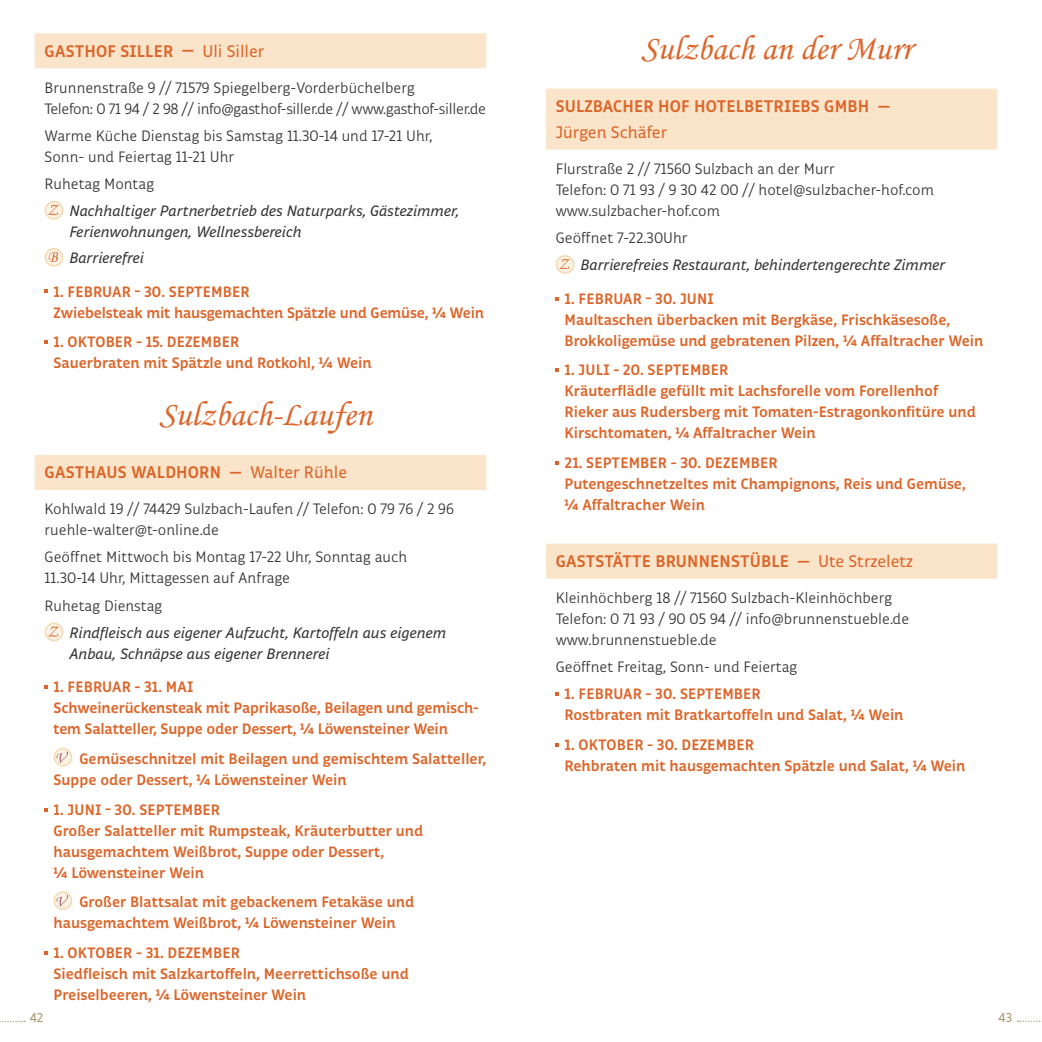
<style>
.page{position:relative;width:1042px;height:1042px;background:#fff}
.page>*{position:absolute;margin:0;border:0;box-sizing:border-box;transform-origin:0 0}
.t1{font:35px "Monotype Corsiva";color:#dc6529}
.t2{font:700 17.15px "Respublika FY";letter-spacing:.01em;color:#dc6529}
.t3{font:17.15px "Respublika FY";color:#dc6529}
.t4{font:700 15.4px/21px "Respublika FY";color:#dc6529}
.t5{font:300 15.4px/21px "Respublika FY";color:#373636}
.t6{font:italic 15.4px/21px "Respublika FY";color:#373636}
.t7{font:300 15.4px/21px "Respublika FY";letter-spacing:-.02em;color:#373636}
.t8{font:13.12px "Respublika FY";color:#ac9b73}
.s1{font-weight:400}
</style>
<div class="page">
<svg style="left:1018px;top:1020px;width:24px;height:2px"></svg>
<svg style="left:0;top:1021px;width:25px;height:1px"></svg>
<div style="left:35px;top:33px;width:451px;height:35px;background:#fae5ca"></div>
<div style="left:35px;top:455px;width:451px;height:35px;background:#fae5ca"></div>
<svg style="left:45px;top:202px;width:18px;height:17px"></svg>
<div style="left:45px;top:201px;width:18px;height:19px;border:1px solid #f7d7ae;border-radius:50%"></div>
<svg style="left:48px;top:205px;width:11px;height:10px"></svg>
<svg style="left:45px;top:249px;width:18px;height:17px"></svg>
<div style="left:45px;top:248px;width:18px;height:19px;border:1px solid #f7d7ae;border-radius:50%"></div>
<svg style="left:49px;top:252px;width:9px;height:10px"></svg>
<svg style="left:45px;top:340px;width:3px;height:4px"></svg>
<svg style="left:45px;top:623px;width:18px;height:17px"></svg>
<div style="left:45px;top:622px;width:18px;height:19px;border:1px solid #f7d7ae;border-radius:50%"></div>
<svg style="left:48px;top:626px;width:11px;height:11px"></svg>
<svg style="left:45px;top:685px;width:3px;height:4px"></svg>
<svg style="left:54px;top:748px;width:18px;height:18px"></svg>
<div style="left:54px;top:748px;width:18px;height:18px;border:1px solid #f7d7ae;border-radius:50%"></div>
<svg style="left:56px;top:751px;width:12px;height:12px"></svg>
<svg style="left:54px;top:892px;width:18px;height:17px"></svg>
<div style="left:54px;top:891px;width:18px;height:19px;border:1px solid #f7d7ae;border-radius:50%"></div>
<svg style="left:56px;top:895px;width:12px;height:12px"></svg>
<div style="left:546px;top:89px;width:451px;height:35px;background:#fae5ca"></div>
<div style="left:546px;top:115px;width:451px;height:35px;background:#fae5ca"></div>
<div style="left:546px;top:544px;width:451px;height:35px;background:#fae5ca"></div>
<svg style="left:556px;top:256px;width:18px;height:17px"></svg>
<div style="left:556px;top:255px;width:18px;height:19px;border:1px solid #f7d7ae;border-radius:50%"></div>
<svg style="left:559px;top:259px;width:10px;height:10px"></svg>
<svg style="left:556px;top:461px;width:3px;height:4px"></svg>
<svg style="left:556px;top:692px;width:3px;height:4px"></svg>
<p class="t2" style="left:45px;top:40px;width:221px">GASTHOF SILLER — <span class="s1">Uli Siller</span></p>
<p class="t7" style="left:45px;top:77px;width:443px">Brunnenstraße 9 // 71579 Spiegelberg-Vorderbüchelberg<br>Telefon: 0 71 94 / 2 98 // info@gasthof-siller.de // www.gasthof-siller.de</p>
<p class="t5" style="left:45px;top:125px;width:389px">Warme Küche Dienstag bis Samstag 11.30-14 und 17-21 Uhr,<br>Sonn- und Feiertag 11-21 Uhr</p>
<p class="t5" style="left:45px;top:174px;width:111px">Ruhetag Montag</p>
<p class="t6" style="left:69px;top:201px;width:391px">Nachhaltiger Partnerbetrieb des Naturparks, Gästezimmer,<br>Ferienwohnungen, Wellnessbereich</p>
<p class="t6" style="left:69px;top:248px;width:76px">Barrierefrei</p>
<p class="t4" style="left:54px;top:282px;width:432px">1. FEBRUAR – 30. SEPTEMBER<br>Zwiebelsteak mit hausgemachten Spätzle und Gemüse, ¼ Wein</p>
<p class="t4" style="left:54px;top:332px;width:320px">1. OKTOBER – 15. DEZEMBER<br>Sauerbraten mit Spätzle und Rotkohl, ¼ Wein</p>
<h1 class="t1" style="left:159px;top:393px;width:214px">Sulzbach-Laufen</h1>
<p class="t2" style="left:45px;top:462px;width:304px">GASTHAUS WALDHORN — <span class="s1">Walter Rühle</span></p>
<p class="t5" style="left:45px;top:499px;width:411px">Kohlwald 19 // 74429 Sulzbach-Laufen // Telefon: 0 79 76 / 2 96 ruehle-walter@t-online.de</p>
<p class="t5" style="left:45px;top:547px;width:364px">Geöffnet Mittwoch bis Montag 17-22 Uhr, Sonntag auch<br>11.30-14 Uhr, Mittagessen auf Anfrage</p>
<p class="t5" style="left:45px;top:595px;width:119px">Ruhetag Dienstag</p>
<p class="t6" style="left:69px;top:623px;width:378px">Rindfleisch aus eigener Aufzucht, Kartoffeln aus eigenem<br>Anbau, Schnäpse aus eigener Brennerei</p>
<p class="t4" style="left:54px;top:677px;width:427px">1. FEBRUAR – 31. MAI<br>Schweinerückensteak mit Paprikasoße, Beilagen und gemisch&shy;tem Salatteller, Suppe oder Dessert, ¼ Löwensteiner Wein</p>
<p class="t4" style="left:54px;top:749px;width:434px;text-indent:26px">Gemüseschnitzel mit Beilagen und gemischtem Salatteller,<br>Suppe oder Dessert, ¼ Löwensteiner Wein</p>
<p class="t4" style="left:54px;top:800px;width:371px">1. JUNI – 30. SEPTEMBER<br>Großer Salatteller mit Rumpsteak, Kräuterbutter und hausgemachtem Weißbrot, Suppe oder Dessert,<br>¼ Löwensteiner Wein</p>
<p class="t4" style="left:54px;top:892px;width:362px;text-indent:26px">Großer Blattsalat mit gebackenem Fetakäse und hausgemachtem Weißbrot, ¼ Löwensteiner Wein</p>
<p class="t4" style="left:54px;top:943px;width:357px">1. OKTOBER – 31. DEZEMBER<br>Siedfleisch mit Salzkartoffeln, Meerrettichsoße und<br>Preiselbeeren, ¼ Löwensteiner Wein</p>
<h1 class="t1" style="left:641px;top:27px;width:272px">Sulzbach an der Murr</h1>
<p class="t2" style="left:556px;top:96px;width:336px">SULZBACHER HOF HOTELBETRIEBS GMBH —</p>
<p class="t3" style="left:556px;top:122px;width:113px">Jürgen Schäfer</p>
<p class="t5" style="left:556px;top:159px;width:380px">Flurstraße 2 // 71560 Sulzbach an der Murr<br>Telefon: 0 71 93 / 9 30 42 00 // hotel@sulzbacher-hof.com www.sulzbacher-hof.com</p>
<p class="t5" style="left:556px;top:228px;width:133px">Geöffnet 7-22.30Uhr</p>
<p class="t6" style="left:580px;top:255px;width:366px">Barrierefreies Restaurant, behindertengerechte Zimmer</p>
<p class="t4" style="left:565px;top:289px;width:420px">1. FEBRUAR – 30. JUNI<br>Maultaschen überbacken mit Bergkäse, Frischkäsesoße,<br>Brokkoligemüse und gebratenen Pilzen, ¼ Affaltracher Wein</p>
<p class="t4" style="left:565px;top:360px;width:413px">1. JULI – 20. SEPTEMBER<br>Kräuterflädle gefüllt mit Lachsforelle vom Forellenhof Rieker aus Rudersberg mit Tomaten-Estragonkonfitüre und Kirschtomaten, ¼ Affaltracher Wein</p>
<p class="t4" style="left:565px;top:453px;width:403px">21. SEPTEMBER – 30. DEZEMBER<br>Putengeschnetzeltes mit Champignons, Reis und Gemüse, ¼ Affaltracher Wein</p>
<p class="t2" style="left:556px;top:551px;width:359px">GASTSTÄTTE BRUNNENSTÜBLE — <span class="s1">Ute Strzeletz</span></p>
<p class="t5" style="left:556px;top:588px;width:355px">Kleinhöchberg 18 // 71560 Sulzbach-Kleinhöchberg<br>Telefon: 0 71 93 / 90 05 94 // info@brunnenstueble.de www.brunnenstueble.de</p>
<p class="t5" style="left:556px;top:657px;width:243px">Geöffnet Freitag, Sonn- und Feiertag</p>
<p class="t4" style="left:565px;top:684px;width:340px">1. FEBRUAR – 30. SEPTEMBER<br>Rostbraten mit Bratkartoffeln und Salat, ¼ Wein</p>
<p class="t4" style="left:565px;top:735px;width:402px">1. OKTOBER – 30. DEZEMBER<br>Rehbraten mit hausgemachten Spätzle und Salat, ¼ Wein</p>
<p class="t8" style="left:30px;top:1010px;width:15px">42</p>
<p class="t8" style="left:998px;top:1010px;width:15px">43</p>
</div>
